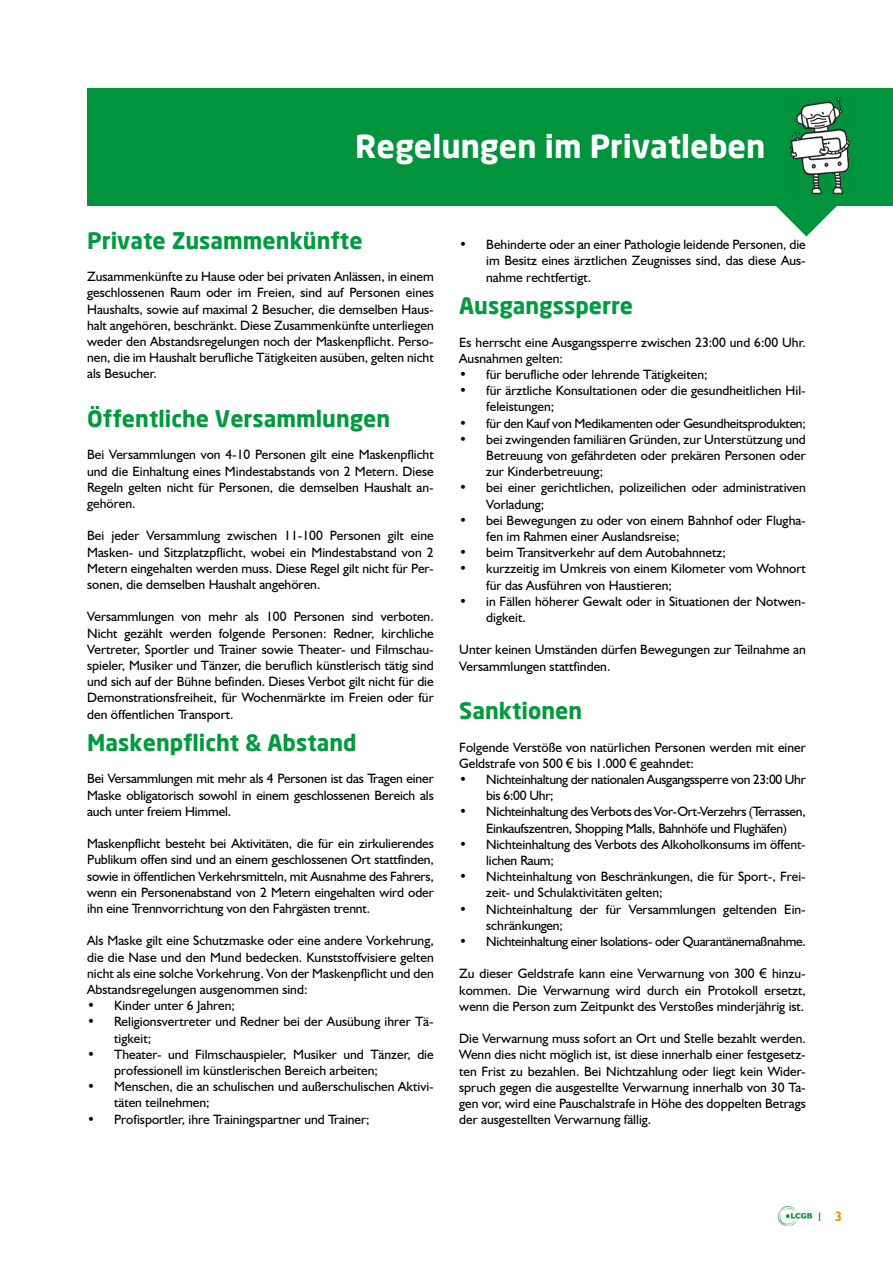
<style>
.page{position:relative;width:893px;height:1263px;background:#fff}
.page>*{position:absolute;margin:0;border:0;box-sizing:border-box;transform-origin:0 0}
.t1{font:700 31.5px "Neo Sans";color:#fff}
.t2{font:700 22.5px "Neo Sans";color:#009b3e}
.t3{font:13.5px/16.2px "Humanist 521 BT";color:#000}
.t4{font:13.5px/16.2px "Humanist 521 BT";letter-spacing:-.02em;color:#000}
.t5{font:12px "Humanist 521 BT";color:#009b3e}
.s1{font-family:"Arial"}
.s2{font-weight:700;font-size:13.5px;color:#f39200}
</style>
<div class="page">
<img style="left:779px;top:1206px;width:32px;height:19px">
<div style="left:87px;top:88px;width:806px;height:117px;background:#00943c"></div>
<svg style="left:775px;top:194px;width:63px;height:42px"></svg>
<img style="left:789px;top:97px;width:61px;height:97px">
<h1 class="t1" style="left:355px;top:126px;width:412px">Regelungen im Privatleben</h1>
<h2 class="t2" style="left:87px;top:226px;width:277px">Private Zusammenkünfte</h2>
<p class="t3" style="left:87px;top:268px;width:348px;text-align:justify">Zusammenkünfte zu Hause oder bei privaten Anlässen, in einem geschlossenen Raum oder im Freien, sind auf Personen eines Haushalts, sowie auf maximal 2 Besucher, die demselben Haus&shy;halt angehören, beschränkt. Diese Zusammenkünfte unterliegen weder den Abstandsregelungen noch der Maskenpflicht. Perso&shy;nen, die im Haushalt berufliche Tätigkeiten ausüben, gelten nicht als Besucher.</p>
<h2 class="t2" style="left:87px;top:404px;width:305px">Öffentliche Versammlungen</h2>
<p class="t3" style="left:87px;top:446px;width:348px;text-align:justify">Bei Versammlungen von 4-10 Personen gilt eine Maskenpflicht und die Einhaltung eines Mindestabstands von 2 Metern. Diese Regeln gelten nicht für Personen, die demselben Haushalt an&shy;gehören.</p>
<p class="t3" style="left:87px;top:527px;width:348px;text-align:justify">Bei jeder Versammlung zwischen 11-100 Personen gilt eine Masken- und Sitzplatzpflicht, wobei ein Mindestabstand von 2<br>Metern eingehalten werden muss. Diese Regel gilt nicht für Per&shy;sonen, die demselben Haushalt angehören.</p>
<p class="t3" style="left:87px;top:608px;width:348px;text-align:justify">Versammlungen von mehr als 100 Personen sind verboten.<br>Nicht gezählt werden folgende Personen: Redner, kirchliche Vertreter, Sportler und Trainer sowie Theater- und Filmschau&shy;spieler, Musiker und Tänzer, die beruflich künstlerisch tätig sind und sich auf der Bühne befinden. Dieses Verbot gilt nicht für die Demonstrationsfreiheit, für Wochenmärkte im Freien oder für den öffentlichen Transport.</p>
<h2 class="t2" style="left:87px;top:728px;width:271px">Maskenpflicht &amp; Abstand</h2>
<p class="t3" style="left:87px;top:770px;width:348px;text-align:justify">Bei Versammlungen mit mehr als 4 Personen ist das Tragen einer Maske obligatorisch sowohl in einem geschlossenen Bereich als auch unter freiem Himmel.</p>
<p class="t3" style="left:87px;top:835px;width:348px;text-align:justify">Maskenpflicht besteht bei Aktivitäten, die für ein zirkulierendes Publikum offen sind und an einem geschlossenen Ort stattfinden, sowie in öffentlichen Verkehrsmitteln, mit Ausnahme des Fahrers, wenn ein Personenabstand von 2 Metern eingehalten wird oder ihn eine Trennvorrichtung von den Fahrgästen trennt.</p>
<p class="t3" style="left:87px;top:932px;width:348px;text-align:justify">Als Maske gilt eine Schutzmaske oder eine andere Vorkehrung, die die Nase und den Mund bedecken. Kunststoffvisiere gelten nicht als eine solche Vorkehrung. Von der Maskenpflicht und den Abstandsregelungen ausgenommen sind:</p>
<p class="t3" style="left:87px;top:997px;width:149px">• Kinder unter 6 Jahren;</p>
<p class="t3" style="left:114px;top:1013px;width:321px;text-indent:-27px">• Religionsvertreter und Redner bei der Ausübung ihrer Tä&shy;tigkeit;</p>
<p class="t3" style="left:114px;top:1046px;width:321px;text-indent:-27px">• Theater- und Filmschauspieler, Musiker und Tänzer, die professionell im künstlerischen Bereich arbeiten;</p>
<p class="t3" style="left:114px;top:1078px;width:321px;text-indent:-27px">• Menschen, die an schulischen und außerschulischen Aktivi&shy;täten teilnehmen;</p>
<p class="t3" style="left:87px;top:1111px;width:284px">• Profisportler, ihre Trainingspartner und Trainer;</p>
<p class="t3" style="left:486px;top:236px;width:321px;text-align:justify;text-indent:-27px">• Behinderte oder an einer Pathologie leidende Personen, die im Besitz eines ärztlichen Zeugnisses sind, das diese Aus&shy;nahme rechtfertigt.</p>
<h2 class="t2" style="left:459px;top:291px;width:175px">Ausgangssperre</h2>
<p class="t3" style="left:459px;top:333px;width:348px">Es herrscht eine Ausgangssperre zwischen 23:00 und 6:00 Uhr.<br>Ausnahmen gelten:</p>
<p class="t3" style="left:459px;top:366px;width:250px">• für berufliche oder lehrende Tätigkeiten;</p>
<p class="t3" style="left:486px;top:382px;width:321px;text-indent:-27px">• für ärztliche Konsultationen oder die gesundheitlichen Hil&shy;feleistungen;</p>
<p class="t4" style="left:459px;top:414px;width:348px">• für den Kauf von Medikamenten oder Gesundheitsprodukten;</p>
<p class="t3" style="left:486px;top:431px;width:321px;text-align:justify;text-indent:-27px">• bei zwingenden familiären Gründen, zur Unterstützung und Betreuung von gefährdeten oder prekären Personen oder zur Kinderbetreuung;</p>
<p class="t3" style="left:486px;top:479px;width:321px;text-indent:-27px">• bei einer gerichtlichen, polizeilichen oder administrativen<br>Vorladung;</p>
<p class="t3" style="left:486px;top:512px;width:321px;text-indent:-27px">• bei Bewegungen zu oder von einem Bahnhof oder Flugha&shy;fen im Rahmen einer Auslandsreise;</p>
<p class="t3" style="left:459px;top:544px;width:268px">• beim Transitverkehr auf dem Autobahnnetz;</p>
<p class="t3" style="left:486px;top:560px;width:321px;text-indent:-27px">• kurzzeitig im Umkreis von einem Kilometer vom Wohnort für das Ausführen von Haustieren;</p>
<p class="t3" style="left:486px;top:593px;width:321px;text-indent:-27px">• in Fällen höherer Gewalt oder in Situationen der Notwen&shy;digkeit.</p>
<p class="t3" style="left:459px;top:641px;width:348px">Unter keinen Umständen dürfen Bewegungen zur Teilnahme an<br>Versammlungen stattfinden.</p>
<h2 class="t2" style="left:459px;top:696px;width:124px">Sanktionen</h2>
<p class="t3" style="left:459px;top:738px;width:348px">Folgende Verstöße von natürlichen Personen werden mit einer<br>Geldstrafe von 500 <span class="s1">€</span> bis 1.000 <span class="s1">€</span> geahndet:</p>
<p class="t4" style="left:486px;top:771px;width:321px;text-indent:-27px">• Nichteinhaltung der nationalen Ausgangssperre von 23:00 Uhr bis 6:00 Uhr;</p>
<p class="t4" style="left:486px;top:803px;width:321px;text-indent:-27px">• Nichteinhaltung des Verbots des Vor-Ort-Verzehrs (Terrassen,<br>Einkaufszentren, Shopping Malls, Bahnhöfe und Flughäfen)</p>
<p class="t3" style="left:486px;top:836px;width:321px;text-indent:-27px">• Nichteinhaltung des Verbots des Alkoholkonsums im öffent&shy;lichen Raum;</p>
<p class="t3" style="left:486px;top:868px;width:321px;text-indent:-27px">• Nichteinhaltung von Beschränkungen, die für Sport-, Frei&shy;zeit- und Schulaktivitäten gelten;</p>
<p class="t3" style="left:486px;top:900px;width:321px;text-indent:-27px">• Nichteinhaltung der für Versammlungen geltenden Ein&shy;schränkungen;</p>
<p class="t4" style="left:459px;top:933px;width:348px">• Nichteinhaltung einer Isolations- oder Quarantänemaßnahme.</p>
<p class="t3" style="left:459px;top:965px;width:348px;text-align:justify">Zu dieser Geldstrafe kann eine Verwarnung von 300 <span class="s1">€</span> hinzu&shy;kommen. Die Verwarnung wird durch ein Protokoll ersetzt, wenn die Person zum Zeitpunkt des Verstoßes minderjährig ist.</p>
<p class="t3" style="left:459px;top:1030px;width:348px;text-align:justify">Die Verwarnung muss sofort an Ort und Stelle bezahlt werden.<br>Wenn dies nicht möglich ist, ist diese innerhalb einer festgesetz&shy;ten Frist zu bezahlen. Bei Nichtzahlung oder liegt kein Wider&shy;spruch gegen die ausgestellte Verwarnung innerhalb von 30 Ta&shy;gen vor, wird eine Pauschalstrafe in Höhe des doppelten Betrags der ausgestellten Verwarnung fällig.</p>
<p class="t5" style="left:818px;top:1209px;width:26px">I <span class="s2">3</span></p>
</div>
